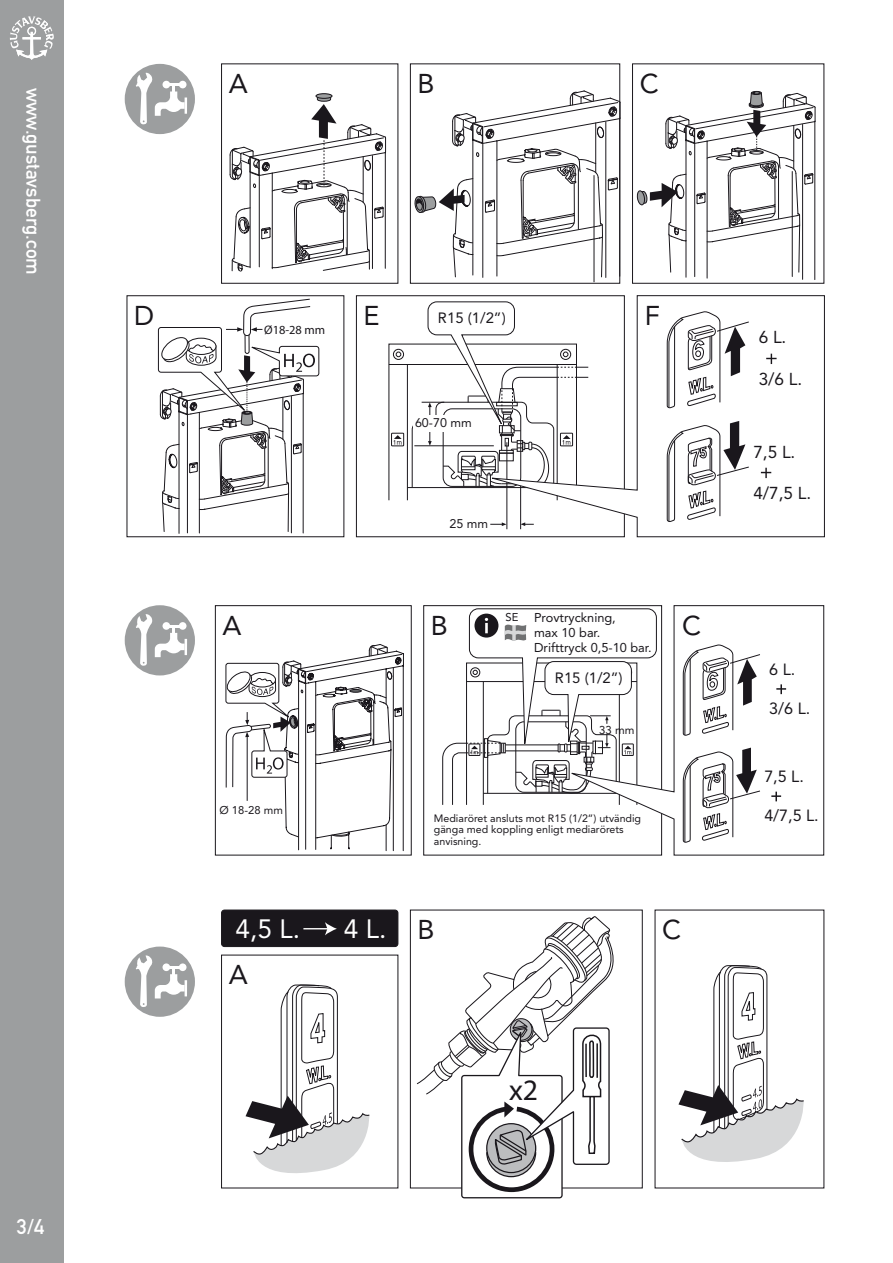
<style>
.page{position:relative;width:893px;height:1263px;background:#fff}
.page>*{position:absolute;margin:0;border:0;box-sizing:border-box;transform-origin:0 0}
.t1{font:29.7px "Myriad Pro";color:#1a171c}
.t2{font:27px "Avenir";color:#1a171c}
.t3{font:26.4px "Avenir";color:#fff}
.t4{font:21px "DIN Mittelschrift";color:#fff}
.t5{font:19.5px "DIN Mittelschrift";color:#fff}
.t6{font:17.1px "Avenir";color:#1a171c}
.t7{font:16.2px "Avenir";color:#1a171c}
.t8{font:14.85px "Avenir";color:#1a171c}
.t9{font:12.75px/14.9px "Avenir";color:#1a171c}
.t10{font:12.45px "Avenir";color:#1a171c}
.t11{font:12.45px "Myriad Pro";color:#1a171c}
.t12{font:11.4px "Avenir";color:#1a171c}
.t13{font:11.25px "Avenir";color:#1a171c}
.t14{font:10.65px/11.9px "Avenir";color:#1a171c}
</style>
<div class="page">
<hr style="left:389px;top:364px;width:187px;height:1px;background:#1a171c">
<hr style="left:407px;top:364px;width:1px;height:136px;background:#1a171c">
<hr style="left:407px;top:487px;width:150px;height:1px;background:#1a171c">
<div style="left:391px;top:433px;width:13px;height:13px;border:1px solid #1a171c"></div>
<svg style="left:393px;top:435px;width:9px;height:10px"></svg>
<div style="left:393px;top:349px;width:11px;height:11px;border:1px solid #1a171c;border-radius:50%"></div>
<svg style="left:396px;top:352px;width:5px;height:5px"></svg>
<svg style="left:412px;top:301px;width:72px;height:187px"></svg>
<svg style="left:484px;top:295px;width:341px;height:242px"></svg>
<svg style="left:667px;top:311px;width:82px;height:97px"></svg>
<svg style="left:667px;top:421px;width:82px;height:101px"></svg>
<svg style="left:766px;top:354px;width:11px;height:10px"></svg>
<svg style="left:761px;top:468px;width:10px;height:10px"></svg>
<div style="left:125px;top:64px;width:70px;height:70px;background:#9c9e9f;border-radius:50%"></div>
<svg style="left:136px;top:72px;width:51px;height:53px"></svg>
<div style="left:221px;top:63px;width:177px;height:221px;border:1px solid #1a171c"></div>
<div style="left:410px;top:63px;width:210px;height:221px;border:1px solid #1a171c"></div>
<div style="left:315px;top:93px;width:17px;height:6px;border:1px solid #1a171c;border-radius:50%"></div>
<svg style="left:229px;top:95px;width:157px;height:177px"></svg>
<hr style="left:594px;top:175px;width:1px;height:107px;background:#1a171c">
<svg style="left:414px;top:90px;width:207px;height:188px"></svg>
<svg style="left:632px;top:63px;width:193px;height:221px"></svg>
<svg style="left:158px;top:299px;width:161px;height:239px"></svg>
<div style="left:0;top:0;width:64px;height:1263px;background:#9c9e9f"></div>
<svg style="left:10px;top:16px;width:44px;height:44px"></svg>
<div style="left:222px;top:910px;width:176px;height:36px;background:#1a171c;border-radius:3px"></div>
<div style="left:221px;top:910px;width:177px;height:37px;border:1px solid #1a171c;border-radius:3px"></div>
<div style="left:410px;top:910px;width:233px;height:278px;border:1px solid #1a171c"></div>
<svg style="left:654px;top:909px;width:171px;height:280px"></svg>
<div style="left:125px;top:605px;width:70px;height:70px;background:#9c9e9f;border-radius:50%"></div>
<svg style="left:136px;top:614px;width:51px;height:52px"></svg>
<div style="left:125px;top:946px;width:70px;height:71px;background:#9c9e9f;border-radius:50%"></div>
<svg style="left:136px;top:955px;width:51px;height:52px"></svg>
<div style="left:215px;top:605px;width:197px;height:250px;border:1px solid #1a171c"></div>
<svg style="left:225px;top:644px;width:179px;height:207px"></svg>
<svg style="left:566px;top:605px;width:258px;height:251px"></svg>
<svg style="left:776px;top:684px;width:10px;height:10px"></svg>
<svg style="left:771px;top:792px;width:10px;height:9px"></svg>
<svg style="left:683px;top:644px;width:78px;height:92px"></svg>
<svg style="left:683px;top:748px;width:78px;height:95px"></svg>
<svg style="left:442px;top:608px;width:215px;height:197px"></svg>
<svg style="left:303px;top:922px;width:34px;height:13px"></svg>
<svg style="left:416px;top:916px;width:207px;height:283px"></svg>
<svg style="left:246px;top:984px;width:124px;height:189px"></svg>
<svg style="left:678px;top:965px;width:128px;height:207px"></svg>
<h3 class="t5" style="left:45px;top:88px;width:188px;rotate:90deg">www.gustavsberg.com</h3>
<h3 class="t4" style="left:17px;top:1214px;width:29px">3/4</h3>
<h2 class="t2" style="left:229px;top:68px;width:21px">A</h2>
<h2 class="t2" style="left:418px;top:68px;width:19px">B</h2>
<h2 class="t2" style="left:640px;top:68px;width:21px">C</h2>
<h2 class="t2" style="left:134px;top:300px;width:22px">D</h2>
<h2 class="t2" style="left:364px;top:300px;width:18px">E</h2>
<h3 class="t8" style="left:438px;top:309px;width:69px">R15 (1/2”)</h3>
<p class="t11" style="left:264px;top:322px;width:63px">Ø18-28 mm</p>
<p class="t10" style="left:415px;top:416px;width:58px">60-70 mm</p>
<p class="t10" style="left:449px;top:516px;width:40px">25 mm</p>
<h2 class="t2" style="left:645px;top:300px;width:17px">F</h2>
<h2 class="t2" style="left:223px;top:610px;width:21px">A</h2>
<h2 class="t2" style="left:431px;top:610px;width:19px">B</h2>
<p class="t9" style="left:534px;top:610px;width:119px">Provtryckning,<br>max 10 bar.<br>Drifttryck 0,5-10 bar.</p>
<p class="t13" style="left:506px;top:611px;width:14px">SE</p>
<h2 class="t2" style="left:682px;top:610px;width:21px">C</h2>
<h3 class="t8" style="left:555px;top:669px;width:69px">R15 (1/2”)</h3>
<p class="t12" style="left:599px;top:723px;width:37px">33 mm</p>
<p class="t13" style="left:219px;top:803px;width:65px">Ø 18-28 mm</p>
<h3 class="t3" style="left:236px;top:913px;width:66px">4,5 L.</h3>
<h3 class="t3" style="left:344px;top:913px;width:44px">4 L.</h3>
<h2 class="t2" style="left:229px;top:959px;width:21px">A</h2>
<p class="t14" style="left:434px;top:812px;width:209px">Mediaröret ansluts mot R15 (1/2”) utvändig gänga med koppling enligt mediarörets anvisning.</p>
<h2 class="t2" style="left:418px;top:914px;width:19px">B</h2>
<h2 class="t2" style="left:662px;top:914px;width:21px">C</h2>
<h1 class="t1" style="left:509px;top:1072px;width:31px">x2</h1>
<h3 class="t6" style="left:759px;top:328px;width:29px">6 L.</h3>
<h3 class="t6" style="left:759px;top:369px;width:45px">3/6 L.</h3>
<h3 class="t6" style="left:753px;top:442px;width:43px">7,5 L.</h3>
<h3 class="t6" style="left:753px;top:483px;width:59px">4/7,5 L.</h3>
<h3 class="t7" style="left:769px;top:660px;width:28px">6 L.</h3>
<h3 class="t7" style="left:769px;top:698px;width:42px">3/6 L.</h3>
<h3 class="t7" style="left:764px;top:767px;width:41px">7,5 L.</h3>
<h3 class="t7" style="left:764px;top:806px;width:56px">4/7,5 L.</h3>
</div>
